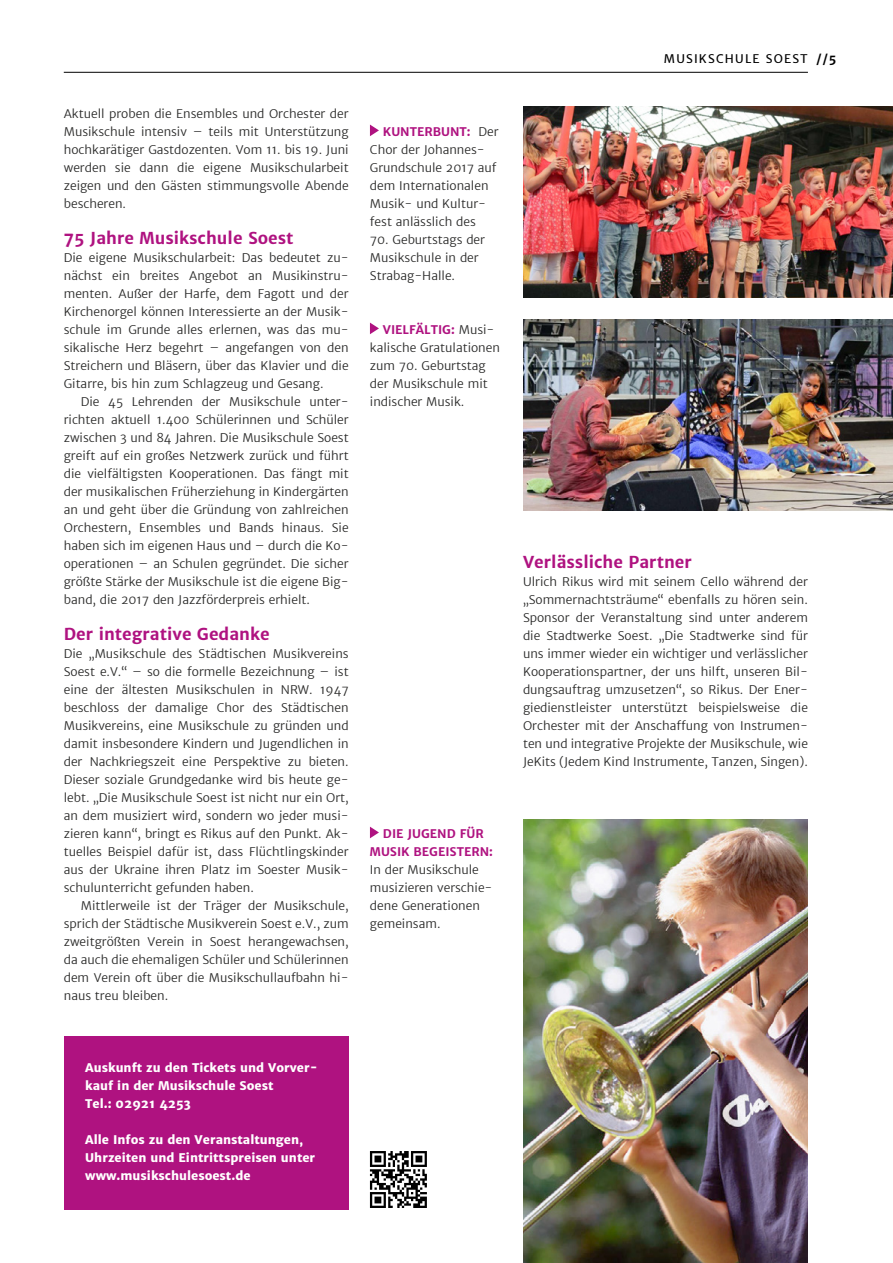
<style>
.page{position:relative;width:893px;height:1263px;background:#fff}
.page>*{position:absolute;margin:0;border:0;box-sizing:border-box;transform-origin:0 0}
.t1{font:700 16.5px "Merriweather Sans";color:#af1280}
.t2{font:300 12px/18px "Merriweather Sans";color:#282827;text-align:justify}
.t3{font:800 12px/18px "Merriweather Sans";color:#fff}
.t4{font:700 12px/18px "Merriweather Sans";color:#af1280;text-align:center}
.t5{font:12px "Merriweather Sans";letter-spacing:.1em;color:#000}
.t6{font:700 12px "Merriweather Sans";color:#000}
.s1{font-weight:700;color:#af1280}
</style>
<div class="page">
<hr style="left:64px;top:72px;width:744px;height:1px;background:#000">
<svg style="left:370px;top:125px;width:9px;height:11px"></svg>
<svg style="left:370px;top:323px;width:9px;height:11px"></svg>
<svg style="left:370px;top:827px;width:9px;height:11px"></svg>
<img style="left:523px;top:106px;width:370px;height:192px">
<img style="left:523px;top:319px;width:370px;height:192px">
<div style="left:64px;top:1036px;width:285px;height:174px;background:#af1280"></div>
<svg style="left:370px;top:1151px;width:57px;height:57px"></svg>
<img style="left:523px;top:820px;width:285px;height:443px">
<p class="t2" style="left:64px;top:104px;width:286px">Aktuell proben die Ensembles und Orchester der Musikschule intensiv – teils mit Unterstützung hochkarätiger Gastdozenten. Vom 11. bis 19. Juni werden sie dann die eigene Musikschularbeit zeigen und den Gästen stimmungsvolle Abende bescheren.</p>
<h1 class="t1" style="left:64px;top:227px;width:231px">75 Jahre Musikschule Soest</h1>
<p class="t2" style="left:64px;top:248px;width:286px">Die eigene Musikschularbeit: Das bedeutet zu&shy;nächst ein breites Angebot an Musikinstru&shy;menten. Außer der Harfe, dem Fagott und der Kirchenorgel können Interessierte an der Musik&shy;schule im Grunde alles erlernen, was das mu&shy;sikalische Herz begehrt – angefangen von den Streichern und Bläsern, über das Klavier und die Gitarre, bis hin zum Schlagzeug und Gesang.</p>
<p class="t2" style="left:64px;top:392px;width:286px;text-indent:17px">Die 45 Lehrenden der Musikschule unter&shy;richten aktuell 1.400 Schülerinnen und Schüler zwischen 3 und 84 Jahren. Die Musikschule Soest greift auf ein großes Netzwerk zurück und führt die vielfältigsten Kooperationen. Das fängt mit der musikalischen Früherziehung in Kindergärten an und geht über die Gründung von zahlreichen Orchestern, Ensembles und Bands hinaus. Sie haben sich im eigenen Haus und – durch die Ko&shy;operationen – an Schulen gegründet. Die sicher größte Stärke der Musikschule ist die eigene Big&shy;band, die 2017 den Jazzförderpreis erhielt.</p>
<h1 class="t1" style="left:64px;top:623px;width:207px">Der integrative Gedanke</h1>
<p class="t2" style="left:64px;top:644px;width:286px">Die „Musikschule des Städtischen Musikvereins Soest e.V.“ – so die formelle Bezeichnung – ist eine der ältesten Musikschulen in NRW. 1947 beschloss der damalige Chor des Städtischen Musikvereins, eine Musikschule zu gründen und damit insbesondere Kindern und Jugendlichen in der Nachkriegszeit eine Perspektive zu bieten.<br>Dieser soziale Grundgedanke wird bis heute ge&shy;lebt. „Die Musikschule Soest ist nicht nur ein Ort, an dem musiziert wird, sondern wo jeder musi&shy;zieren kann“, bringt es Rikus auf den Punkt. Ak&shy;tuelles Beispiel dafür ist, dass Flüchtlingskinder aus der Ukraine ihren Platz im Soester Musik&shy;schulunterricht gefunden haben.</p>
<p class="t2" style="left:64px;top:896px;width:286px;text-indent:17px">Mittlerweile ist der Träger der Musikschule, sprich der Städtische Musikverein Soest e.V., zum zweitgrößten Verein in Soest herangewachsen, da auch die ehemaligen Schüler und Schülerinnen dem Verein oft über die Musikschullaufbahn hi&shy;naus treu bleiben.</p>
<p class="t2" style="left:370px;top:122px;width:130px;text-align:left;text-indent:13px"><span class="s1">KUNTERBUNT:</span> Der<br>Chor der Johannes-<br>Grundschule 2017 auf dem Internationalen<br>Musik- und Kultur&shy;fest anlässlich des</p>
<p class="t2" style="left:370px;top:230px;width:117px;text-align:left">70. Geburtstags der<br>Musikschule in der<br>Strabag-Halle.</p>
<p class="t2" style="left:370px;top:320px;width:132px;text-align:left;text-indent:13px"><span class="s1">VIELFÄLTIG:</span> Musi&shy;kalische Gratulationen zum 70. Geburtstag der Musikschule mit indischer Musik.</p>
<p class="t4" style="left:370px;top:824px;width:125px">DIE JUGEND FÜR<br>MUSIK BEGEISTERN:</p>
<p class="t2" style="left:370px;top:860px;width:124px;text-align:left">In der Musikschule musizieren verschie&shy;dene Generationen gemeinsam.</p>
<p class="t5" style="left:664px;top:51px;width:145px">MUSIKSCHULE SOEST</p>
<p class="t6" style="left:816px;top:51px;width:22px">//5</p>
<h1 class="t1" style="left:523px;top:551px;width:170px">Verlässliche Partner</h1>
<p class="t2" style="left:523px;top:572px;width:286px">Ulrich Rikus wird mit seinem Cello während der „Sommernachtsträume“ ebenfalls zu hören sein.<br>Sponsor der Veranstaltung sind unter anderem die Stadtwerke Soest. „Die Stadtwerke sind für uns immer wieder ein wichtiger und verlässlicher Kooperationspartner, der uns hilft, unseren Bil&shy;dungsauftrag umzusetzen“, so Rikus. Der Ener&shy;giedienstleister unterstützt beispielsweise die Orchester mit der Anschaffung von Instrumen&shy;ten und integrative Projekte der Musikschule, wie JeKits (Jedem Kind Instrumente, Tanzen, Singen).</p>
<p class="t3" style="left:85px;top:1058px;width:234px">Auskunft zu den Tickets und Vorver&shy;kauf in der Musikschule Soest<br>Tel.: 02921 4253</p>
<p class="t3" style="left:85px;top:1130px;width:232px">Alle Infos zu den Veranstaltungen,<br>Uhrzeiten und Eintrittspreisen unter www.musikschulesoest.de</p>
</div>
